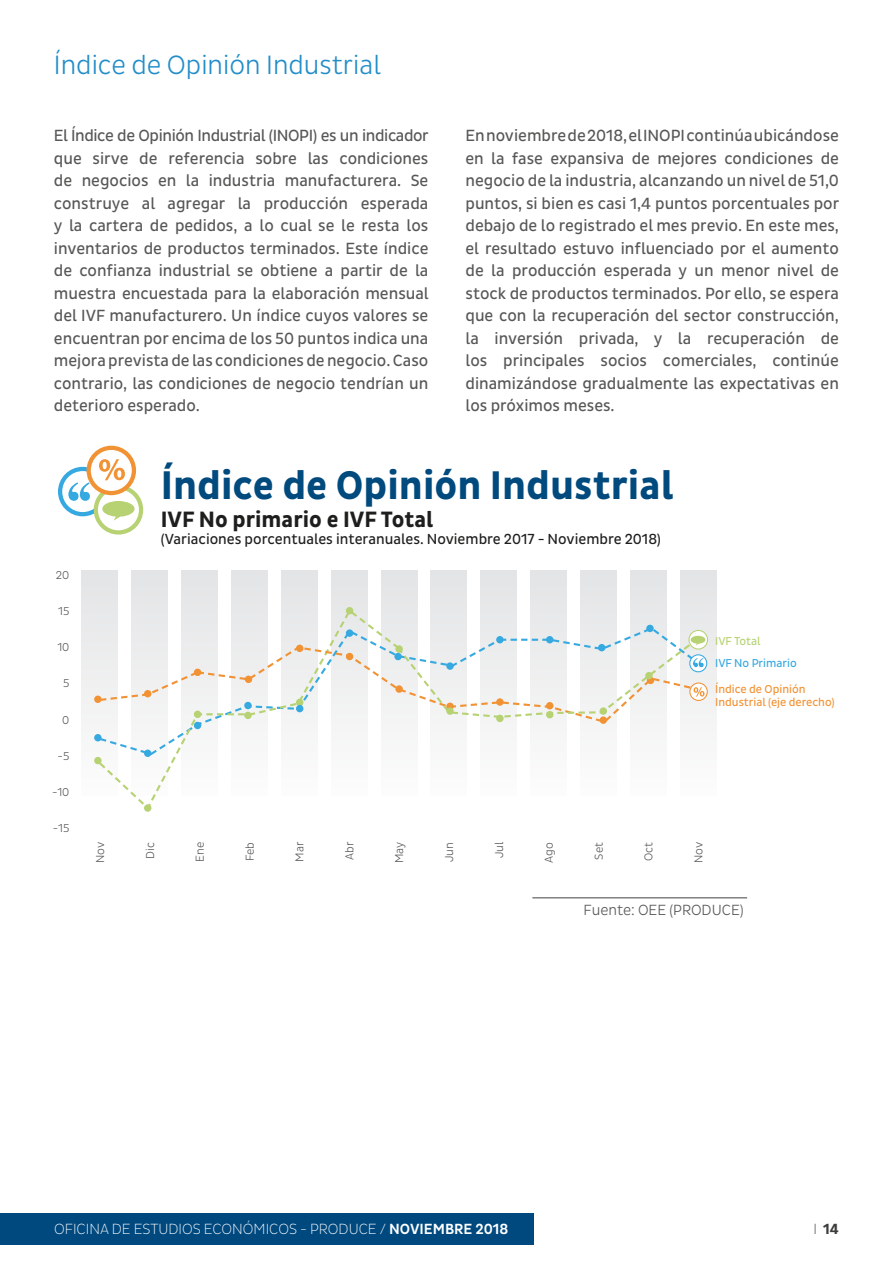
<style>
.page{position:relative;width:893px;height:1263px;background:#fff}
.page>*{position:absolute;margin:0;border:0;box-sizing:border-box;transform-origin:0 0}
.t1{font:700 40.65px "Pluto Sans Cond";color:#014a7e}
.t2{font:300 27px "Pluto Sans Cond";color:#228dc8}
.t3{font:700 22.65px "Pluto Sans Cond";color:#1e1e1c}
.t4{font:16.5px/22.5px "Pluto Sans Cond";color:#575756;text-align:justify}
.t5{font:300 15px "Pluto Sans Cond Ex";color:#fff}
.t6{font:300 15px "Pluto Sans Cond";color:#575756}
.t7{font:700 15px "Pluto Sans Cond";color:#3c3c3b}
.t8{font:14.85px "Pluto Sans Cond";color:#1e1e1c}
.t9{font:300 11.7px "Pluto Sans Cond";color:#585857}
.t10{font:11.7px/12.8px "Pluto Sans Cond";color:#f19234}
.t11{font:11.7px "Pluto Sans Cond";color:#36a9e1}
.t12{font:11.7px "Pluto Sans Cond";color:#b7d273}
.s1{font-family:"Pluto Sans Cond";font-weight:500}
.s2{font-family:"Pluto Sans Cond Ex";font-weight:300}
</style>
<div class="page">
<div style="left:0;top:1213px;width:534px;height:32px;background:#00497f"></div>
<svg style="left:81px;top:570px;width:636px;height:195px"></svg>
<div style="left:58px;top:467px;width:49px;height:49px;border:4px solid #36a9e1;border-radius:50%"></div>
<svg style="left:96px;top:487px;width:45px;height:45px"></svg>
<div style="left:94px;top:485px;width:49px;height:50px;border:4px solid #b7d273;border-radius:50%"></div>
<svg style="left:89px;top:448px;width:45px;height:45px"></svg>
<div style="left:87px;top:446px;width:49px;height:49px;border:4px solid #f19234;border-radius:50%"></div>
<svg style="left:99px;top:459px;width:26px;height:21px"></svg>
<svg style="left:68px;top:482px;width:22px;height:19px"></svg>
<svg style="left:401px;top:724px;width:102px;height:32px"></svg>
<svg style="left:97px;top:607px;width:304px;height:204px"></svg>
<svg style="left:102px;top:501px;width:33px;height:20px"></svg>
<svg style="left:689px;top:630px;width:19px;height:19px"></svg>
<div style="left:688px;top:630px;width:20px;height:19px;border:1px solid #b7d273;border-radius:50%"></div>
<div style="left:689px;top:654px;width:18px;height:18px;border:1px solid #36a9e1;border-radius:50%"></div>
<div style="left:94px;top:695px;width:8px;height:8px;background:#f19234;border-radius:50%"></div>
<div style="left:94px;top:734px;width:8px;height:7px;background:#36a9e1;border-radius:50%"></div>
<div style="left:94px;top:757px;width:8px;height:7px;background:#b7d273;border-radius:50%"></div>
<div style="left:144px;top:749px;width:7px;height:8px;background:#36a9e1;border-radius:50%"></div>
<div style="left:144px;top:804px;width:7px;height:8px;background:#b7d273;border-radius:50%"></div>
<div style="left:194px;top:722px;width:7px;height:7px;background:#36a9e1;border-radius:50%"></div>
<div style="left:346px;top:607px;width:7px;height:7px;background:#b7d273;border-radius:50%"></div>
<div style="left:689px;top:682px;width:19px;height:19px;border:1px solid #f19234;border-radius:50%"></div>
<svg style="left:98px;top:626px;width:607px;height:98px"></svg>
<div style="left:395px;top:645px;width:8px;height:8px;background:#b7d273;border-radius:50%"></div>
<div style="left:394px;top:653px;width:8px;height:7px;background:#36a9e1;border-radius:50%"></div>
<div style="left:395px;top:685px;width:8px;height:8px;background:#f19234;border-radius:50%"></div>
<div style="left:496px;top:698px;width:8px;height:8px;background:#f19234;border-radius:50%"></div>
<div style="left:446px;top:703px;width:8px;height:7px;background:#f19234;border-radius:50%"></div>
<div style="left:496px;top:715px;width:8px;height:7px;background:#b7d273;border-radius:50%"></div>
<div style="left:446px;top:707px;width:8px;height:8px;background:#b7d273;border-radius:50%"></div>
<div style="left:446px;top:662px;width:8px;height:8px;background:#36a9e1;border-radius:50%"></div>
<div style="left:496px;top:636px;width:8px;height:7px;background:#36a9e1;border-radius:50%"></div>
<div style="left:546px;top:702px;width:7px;height:7px;background:#f19234;border-radius:50%"></div>
<div style="left:546px;top:711px;width:7px;height:7px;background:#b7d273;border-radius:50%"></div>
<div style="left:546px;top:636px;width:7px;height:7px;background:#36a9e1;border-radius:50%"></div>
<div style="left:600px;top:716px;width:7px;height:8px;background:#f19234;border-radius:50%"></div>
<div style="left:600px;top:707px;width:7px;height:8px;background:#b7d273;border-radius:50%"></div>
<div style="left:598px;top:644px;width:7px;height:7px;background:#36a9e1;border-radius:50%"></div>
<div style="left:647px;top:677px;width:7px;height:7px;background:#f19234;border-radius:50%"></div>
<div style="left:646px;top:625px;width:8px;height:7px;background:#36a9e1;border-radius:50%"></div>
<div style="left:645px;top:672px;width:8px;height:7px;background:#b7d273;border-radius:50%"></div>
<hr style="left:532px;top:897px;width:215px;height:1px;background:#575756">
<h2 class="t2" style="left:54px;top:50px;width:329px">Índice de Opinión Industrial</h2>
<p class="t4" style="left:54px;top:124px;width:376px">El Índice de Opinión Industrial (INOPI) es un indicador que sirve de referencia sobre las condiciones de negocios en la industria manufacturera. Se construye al agregar la producción esperada y la cartera de pedidos, a lo cual se le resta los inventarios de productos terminados. Este índice de confianza industrial se obtiene a partir de la muestra encuestada para la elaboración mensual del IVF manufacturero. Un índice cuyos valores se encuentran por encima de los 50 puntos indica una mejora prevista de las condiciones de negocio. Caso contrario, las condiciones de negocio tendrían un deterioro esperado.</p>
<p class="t4" style="left:465px;top:124px;width:375px">En noviembre de 2018, el INOPI continúa ubicándose en la fase expansiva de mejores condiciones de negocio de la industria, alcanzando un nivel de 51,0 puntos, si bien es casi 1,4 puntos porcentuales por debajo de lo registrado el mes previo. En este mes, el resultado estuvo influenciado por el aumento de la producción esperada y un menor nivel de stock de productos terminados. Por ello, se espera que con la recuperación del sector construcción, la inversión privada, y la recuperación de los principales socios comerciales, continúe dinamizándose gradualmente las expectativas en los próximos meses.</p>
<p class="t9" style="left:56px;top:569px;width:15px">20</p>
<p class="t9" style="left:58px;top:605px;width:13px">15</p>
<p class="t9" style="left:57px;top:641px;width:13px">10</p>
<p class="t9" style="left:63px;top:677px;width:8px">5</p>
<p class="t9" style="left:62px;top:713px;width:9px">0</p>
<p class="t9" style="left:58px;top:749px;width:13px">-5</p>
<p class="t9" style="left:52px;top:785px;width:19px">-10</p>
<p class="t9" style="left:53px;top:821px;width:18px">-15</p>
<h1 class="t1" style="left:161px;top:462px;width:514px">Índice de Opinión Industrial</h1>
<h3 class="t3" style="left:161px;top:506px;width:274px">IVF No primario e IVF Total</h3>
<p class="t8" style="left:161px;top:531px;width:502px">(Variaciones porcentuales interanuales. Noviembre 2017 - Noviembre 2018)</p>
<p class="t12" style="left:715px;top:634px;width:47px">IVF Total</p>
<p class="t11" style="left:715px;top:657px;width:83px">IVF No Primario</p>
<p class="t10" style="left:715px;top:683px;width:121px">Índice de Opinión<br>Industrial (eje derecho)</p>
<p class="t9" style="left:94px;top:863px;width:23px;rotate:-90deg">Nov</p>
<p class="t9" style="left:143px;top:859px;width:18px;rotate:-90deg">Dic</p>
<p class="t9" style="left:193px;top:862px;width:21px;rotate:-90deg">Ene</p>
<p class="t9" style="left:243px;top:861px;width:21px;rotate:-90deg">Feb</p>
<p class="t9" style="left:293px;top:862px;width:21px;rotate:-90deg">Mar</p>
<p class="t9" style="left:343px;top:860px;width:20px;rotate:-90deg">Abr</p>
<p class="t9" style="left:393px;top:863px;width:23px;rotate:-90deg">May</p>
<p class="t9" style="left:443px;top:862px;width:21px;rotate:-90deg">Jun</p>
<p class="t9" style="left:492px;top:858px;width:18px;rotate:-90deg">Jul</p>
<p class="t9" style="left:542px;top:862px;width:22px;rotate:-90deg">Ago</p>
<p class="t9" style="left:592px;top:859px;width:19px;rotate:-90deg">Set</p>
<p class="t9" style="left:642px;top:861px;width:20px;rotate:-90deg">Oct</p>
<p class="t9" style="left:692px;top:863px;width:23px;rotate:-90deg">Nov</p>
<p class="t6" style="left:584px;top:902px;width:162px">Fuente: OEE (PRODUCE)</p>
<p class="t5" style="left:54px;top:1221px;width:456px">OFICINA DE ESTUDIOS ECONÓMICOS - PRODUCE / <span class="s1">NOVIEMBRE 2018</span></p>
<p class="t7" style="left:813px;top:1221px;width:27px"><span class="s2">I</span> 14</p>
</div>
